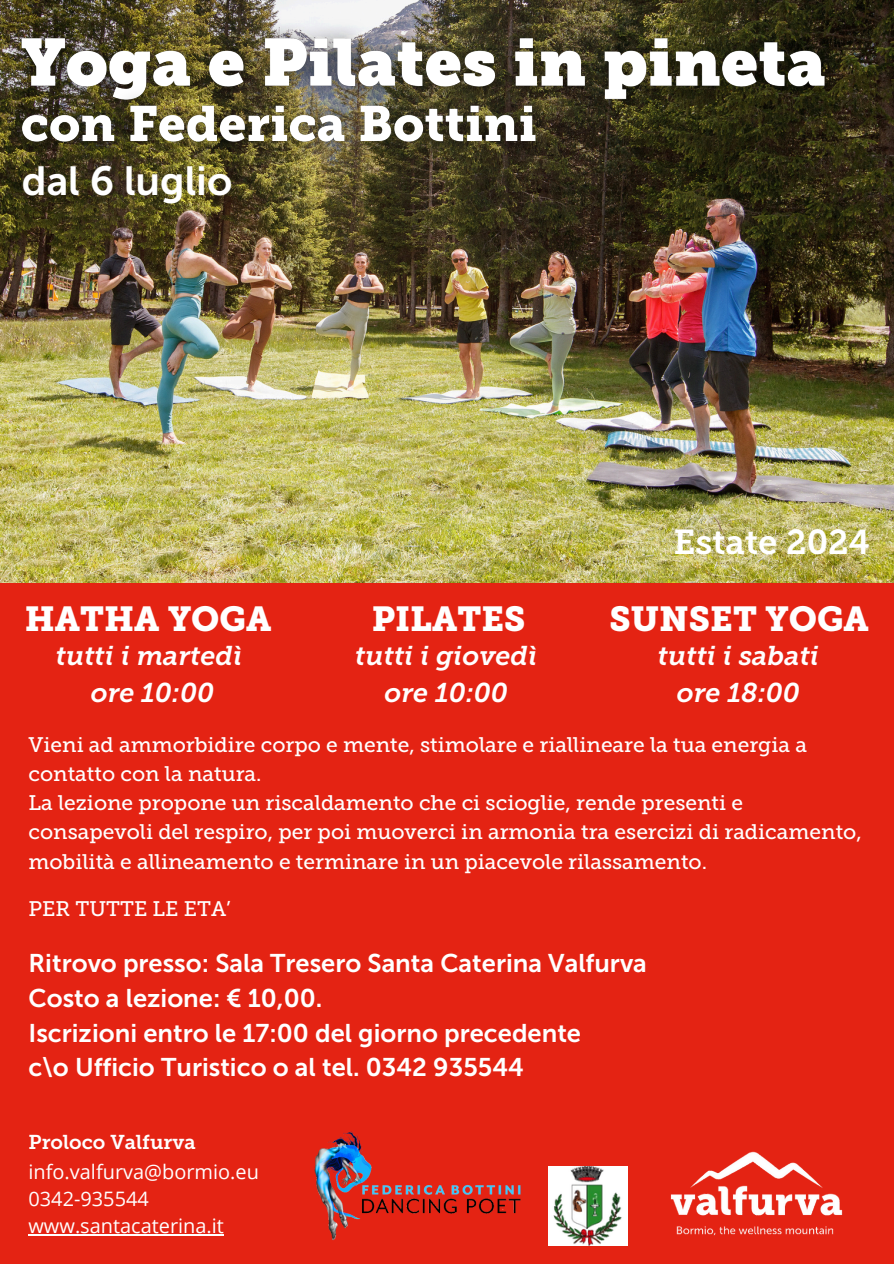
<style>
.page{position:relative;width:894px;height:1264px;background:#fff}
.page>*{position:absolute;margin:0;border:0;box-sizing:border-box;transform-origin:0 0}
.t1{font:40.5px "Museo Sans 700";color:#fff}
.t2{font:34.5px "Museo Slab 900";color:#fff}
.t3{font:34.5px "Museo Slab 700";color:#fff}
.t4{font:italic 27px/37.2px "Museo Slab 700";color:#fff;text-align:center}
.t5{font:25.5px/34.8px "Museo Sans 700";color:#fff}
.t6{font:21px/29.2px "Museo Slab 500";color:#fff}
.t7{font:19.95px "Open Sans";color:#fff}
.t8{font:19.95px "Museo Slab 700";color:#fff}
</style>
<div class="page">
<div style="left:0;top:0;width:893px;height:1263px;background:#e42313"></div>
<img style="left:670px;top:1151px;width:173px;height:85px">
<img style="left:548px;top:1166px;width:79px;height:79px">
<img style="left:0;top:0;width:893px;height:582px">
<img style="left:314px;top:1131px;width:207px;height:109px">
<hr style="left:28px;top:1234px;width:196px;height:1px;background:#fff">
<img style="left:0;top:12px;width:852px;height:162px">
<p class="t1" style="left:22px;top:157px;width:212px">dal 6 luglio</p>
<p class="t3" style="left:673px;top:528px;width:198px">Estate 2024</p>
<p class="t2" style="left:25px;top:605px;width:248px">HATHA YOGA</p>
<h5 class="t2" style="left:609px;top:605px;width:261px">SUNSET YOGA</h5>
<p class="t2" style="left:371px;top:605px;width:155px">PILATES</p>
<p class="t4" style="left:355px;top:640px;width:184px">tutti i giovedì ore 10:00</p>
<p class="t4" style="left:56px;top:640px;width:188px">tutti i martedì ore 10:00</p>
<p class="t4" style="left:657px;top:640px;width:163px">tutti i sabati ore 18:00</p>
<p class="t6" style="left:28px;top:730px;width:779px">Vieni ad ammorbidire corpo e mente, stimolare e riallineare la tua energia a contatto con la natura.</p>
<p class="t6" style="left:28px;top:788px;width:834px">La lezione propone un riscaldamento che ci scioglie, rende presenti e consapevoli del respiro, per poi muoverci in armonia tra esercizi di radicamento, mobilità e allineamento e terminare in un piacevole rilassamento.</p>
<p class="t6" style="left:28px;top:894px;width:204px">PER TUTTE LE ETA’</p>
<p class="t5" style="left:28px;top:945px;width:619px">Ritrovo presso: Sala Tresero Santa Caterina Valfurva Costo a lezione: € 10,00.<br>Iscrizioni entro le 17:00 del giorno precedente<br>c\o Ufficio Turistico o al tel. 0342 935544</p>
<h3 class="t8" style="left:28px;top:1133px;width:169px">Proloco Valfurva</h3>
<h3 class="t7" style="left:28px;top:1157px;width:232px">info.valfurva@bormio.eu</h3>
<h6 class="t7" style="left:28px;top:1184px;width:122px">0342-935544</h6>
<h6 class="t7" style="left:28px;top:1211px;width:197px">www.santacaterina.it</h6>
</div>
